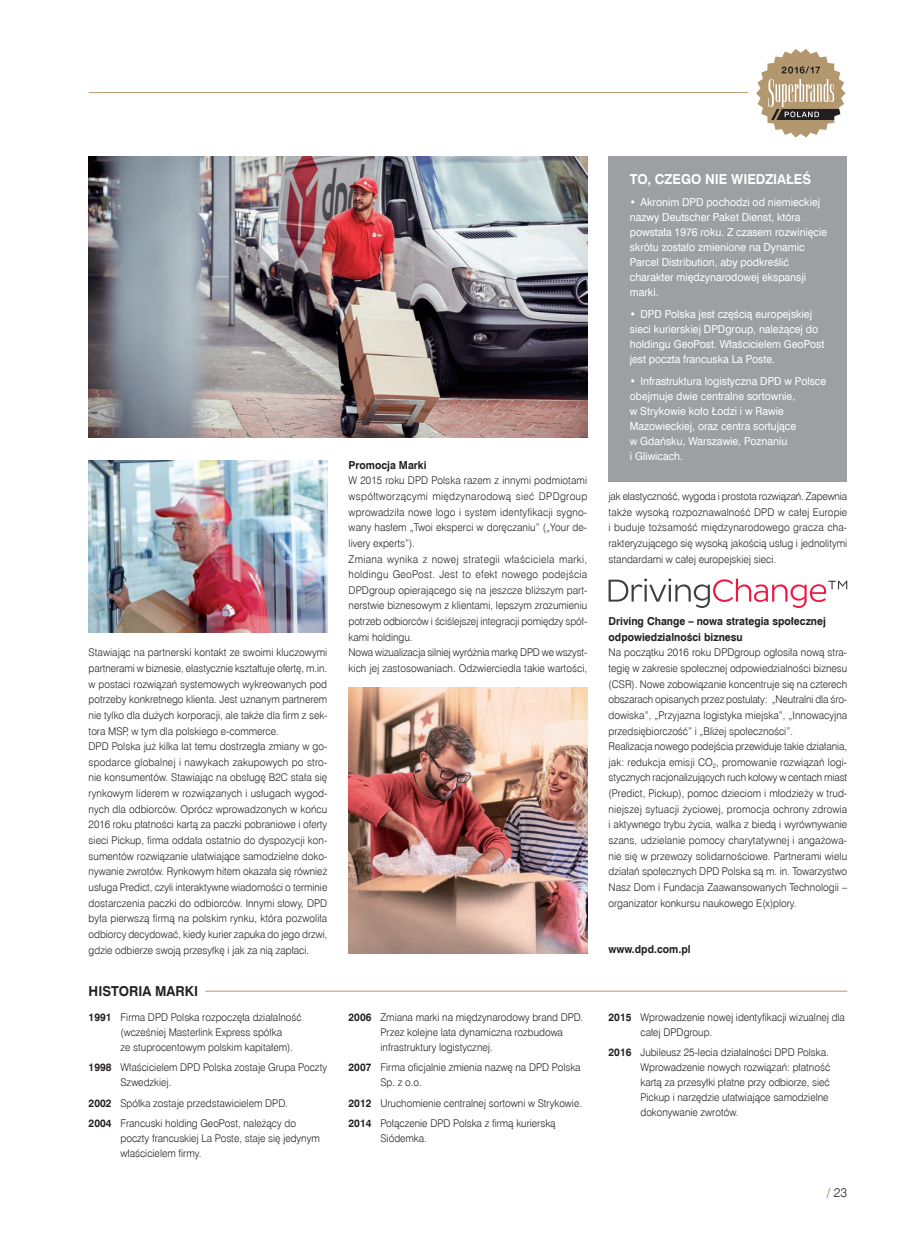
<style>
.page{position:relative;width:904px;height:1241px;background:#fff}
.page>*{position:absolute;margin:0;border:0;box-sizing:border-box;transform-origin:0 0}
.t1{font:700 13.75px "Swis 721 EU";color:#fff;scale:.95 1}
.t2{font:700 13.75px "Swis 721 EU";color:#231f20;scale:.95 1}
.t3{font:12.5px "Swis 721 Lt EU";color:#231f20}
.t4{font:11px/15px "Swis 721 EU";color:#fff;scale:.95 1}
.t5{font:700 11px/15.6px "Swis 721 EU";color:#231f20;scale:.95 1}
.t6{font:10.62px/15.6px "Swis 721 Lt EU";color:#231f20;scale:.95 1}
.s1{font-family:"Swis 721 EU";font-weight:700}
.s2{font-family:"Swis 721 EU";font-size:11px}
.s3{font-family:"Swis 721 Hv EU";color:#b3986f}
</style>
<div class="page">
<hr style="left:89px;top:92px;width:659px;height:1px;background:#b3986f">
<svg style="left:756px;top:49px;width:90px;height:89px"></svg>
<svg style="left:608px;top:578px;width:239px;height:30px"></svg>
<hr style="left:205px;top:990px;width:642px;height:1px;background:#b3986f">
<img style="left:348px;top:687px;width:239px;height:266px">
<img style="left:89px;top:460px;width:238px;height:172px">
<img style="left:89px;top:156px;width:498px;height:281px">
<div style="left:608px;top:156px;width:239px;height:325px;background:#9d9fa2"></div>
<p class="t6" style="left:89px;top:645px;width:253px">Stawiając na partnerski kontakt ze swoimi kluczowymi partnerami w biznesie, elastycznie kształtuje ofertę, m.in. w postaci rozwiązań systemowych wykreowanych pod potrzeby konkretnego klienta. Jest uznanym partnerem nie tylko dla dużych korporacji, ale także dla firm z sek&shy;tora MSP, w tym dla polskiego e-commerce.<br>DPD Polska już kilka lat temu dostrzegła zmiany w go&shy;spodarce globalnej i nawykach zakupowych po stro&shy;nie konsumentów. Stawiając na obsługę B2C stała się rynkowym liderem w rozwiązanych i usługach wygod&shy;nych dla odbiorców. Oprócz wprowadzonych w końcu 2016 roku płatności kartą za paczki pobraniowe i oferty sieci Pickup, firma oddała ostatnio do dyspozycji kon&shy;sumentów rozwiązanie ułatwiające samodzielne doko&shy;nywanie zwrotów. Rynkowym hitem okazała się również usługa Predict, czyli interaktywne wiadomości o terminie dostarczenia paczki do odbiorców. Innymi słowy, DPD była pierwszą firmą na polskim rynku, która pozwoliła odbiorcy decydować, kiedy kurier zapuka do jego drzwi, gdzie odbierze swoją przesyłkę i jak za nią zapłaci.</p>
<p class="t2" style="left:89px;top:982px;width:117px">HISTORIA MARKI</p>
<p class="t6" style="left:120px;top:1009px;width:192px;line-height:15px;text-indent:-32px"><span class="s1">1991</span> Firma DPD Polska rozpoczęła działalność (wcześniej Masterlink Express spółka<br>ze stuprocentowym polskim kapitałem).</p>
<p class="t6" style="left:120px;top:1060px;width:219px;line-height:15px;text-indent:-32px"><span class="s1">1998</span> Właścicielem DPD Polska zostaje Grupa Poczty<br>Szwedzkiej.</p>
<p class="t6" style="left:89px;top:1092px;width:220px;line-height:20.4px"><span class="s1">2002</span> Spółka zostaje przedstawicielem DPD.<br><span class="s1">2004</span> Francuski holding GeoPost, należący do</p>
<p class="t6" style="left:120px;top:1130px;width:211px;line-height:15px">poczty francuskiej La Poste, staje się jedynym właścicielem firmy.</p>
<p class="t5" style="left:348px;top:457px;width:84px">Promocja Marki</p>
<p class="t6" style="left:348px;top:473px;width:253px">W 2015 roku DPD Polska razem z innymi podmiotami współtworzącymi międzynarodową sieć DPDgroup wprowadziła nowe logo i system identyfikacji sygno&shy;wany hasłem „Twoi eksperci w doręczaniu” („Your de&shy;livery experts”).<br>Zmiana wynika z nowej strategii właściciela marki, holdingu GeoPost. Jest to efekt nowego podejścia DPDgroup opierającego się na jeszcze bliższym part&shy;nerstwie biznesowym z klientami, lepszym zrozumieniu potrzeb odbiorców i ściślejszej integracji pomiędzy spół&shy;kami holdingu.<br>Nowa wizualizacja silniej wyróżnia markę DPD we wszyst&shy;kich jej zastosowaniach. Odzwierciedla takie wartości,</p>
<p class="t6" style="left:380px;top:1009px;width:215px;line-height:15px;text-indent:-32px"><span class="s1">2006</span> Zmiana marki na międzynarodowy brand DPD.<br>Przez kolejne lata dynamiczna rozbudowa infrastruktury logistycznej.</p>
<p class="t6" style="left:380px;top:1060px;width:212px;line-height:15px;text-indent:-32px"><span class="s1">2007</span> Firma oficjalnie zmienia nazwę na DPD Polska<br>Sp. z o.o.</p>
<p class="t6" style="left:348px;top:1092px;width:247px;line-height:20.4px"><span class="s1">2012</span> Uruchomienie centralnej sortowni w Strykowie.<br><span class="s1">2014</span> Połączenie DPD Polska z firmą kurierską</p>
<p class="t6" style="left:380px;top:1130px;width:50px">Siódemka.</p>
<p class="t1" style="left:630px;top:170px;width:192px">TO, CZEGO NIE WIEDZIAŁEŚ</p>
<p class="t4" style="left:630px;top:194px;width:209px">• Akronim DPD pochodzi od niemieckiej nazwy Deutscher Paket Dienst, która powstała 1976 roku. Z czasem rozwinięcie skrótu zostało zmienione na Dynamic Parcel Distribution, aby podkreślić charakter międzynarodowej ekspansji marki.</p>
<p class="t4" style="left:630px;top:306px;width:206px">• DPD Polska jest częścią europejskiej sieci kurierskiej DPDgroup, należącej do holdingu GeoPost. Właścicielem GeoPost jest poczta francuska La Poste.</p>
<p class="t4" style="left:630px;top:373px;width:208px">• Infrastruktura logistyczna DPD w Polsce obejmuje dwie centralne sortownie,<br>w Strykowie koło Łodzi i w Rawie<br>Mazowieckiej, oraz centra sortujące<br>w Gdańsku, Warszawie, Poznaniu<br>i Gliwicach.</p>
<p class="t6" style="left:608px;top:488px;width:253px;text-align:justify">jak elastyczność, wygoda i prostota rozwiązań. Zapewnia także wysoką rozpoznawalność DPD w całej Europie i buduje tożsamość międzynarodowego gracza cha&shy;rakteryzującego się wysoką jakością usług i jednolitymi standardami w całej europejskiej sieci.</p>
<p class="t5" style="left:608px;top:614px;width:230px">Driving Change – nowa strategia społecznej odpowiedzialności biznesu</p>
<p class="t6" style="left:608px;top:645px;width:253px">Na początku 2016 roku DPDgroup ogłosiła nową stra&shy;tegię w zakresie społecznej odpowiedzialności biznesu (CSR). Nowe zobowiązanie koncentruje się na czterech obszarach opisanych przez postulaty: „Neutralni dla śro&shy;dowiska”, „Przyjazna logistyka miejska”, „Innowacyjna przedsiębiorczość” i „Bliżej społeczności”.<br>Realizacja nowego podejścia przewiduje takie działania, jak: redukcja emisji CO<sub>2</sub>, promowanie rozwiązań logi&shy;stycznych racjonalizujących ruch kołowy w centach miast (Predict, Pickup), pomoc dzieciom i młodzieży w trud&shy;niejszej sytuacji życiowej, promocja ochrony zdrowia i aktywnego trybu życia, walka z biedą i wyrównywanie szans, udzielanie pomocy charytatywnej i angażowa&shy;nie się w przewozy solidarnościowe. Partnerami wielu działań społecznych DPD Polska są m. in. Towarzystwo Nasz Dom i Fundacja Zaawansowanych Technologii <span class="s2">– </span>organizator konkursu naukowego E(x)plory.</p>
<p class="t5" style="left:608px;top:942px;width:88px">www.dpd.com.pl</p>
<p class="t6" style="left:640px;top:1009px;width:217px;line-height:15px;text-indent:-32px"><span class="s1">2015</span> Wprowadzenie nowej identyfikacji wizualnej dla całej DPDgroup.</p>
<p class="t6" style="left:640px;top:1045px;width:201px;line-height:15px;text-indent:-32px"><span class="s1">2016</span> Jubileusz 25-lecia działalności DPD Polska.<br>Wprowadzenie nowych rozwiązań: płatność kartą za przesyłki płatne przy odbiorze, sieć Pickup i narzędzie ułatwiające samodzielne dokonywanie zwrotów.</p>
<p class="t3" style="left:826px;top:1185px;width:22px"><span class="s3">/</span> 23</p>
</div>
